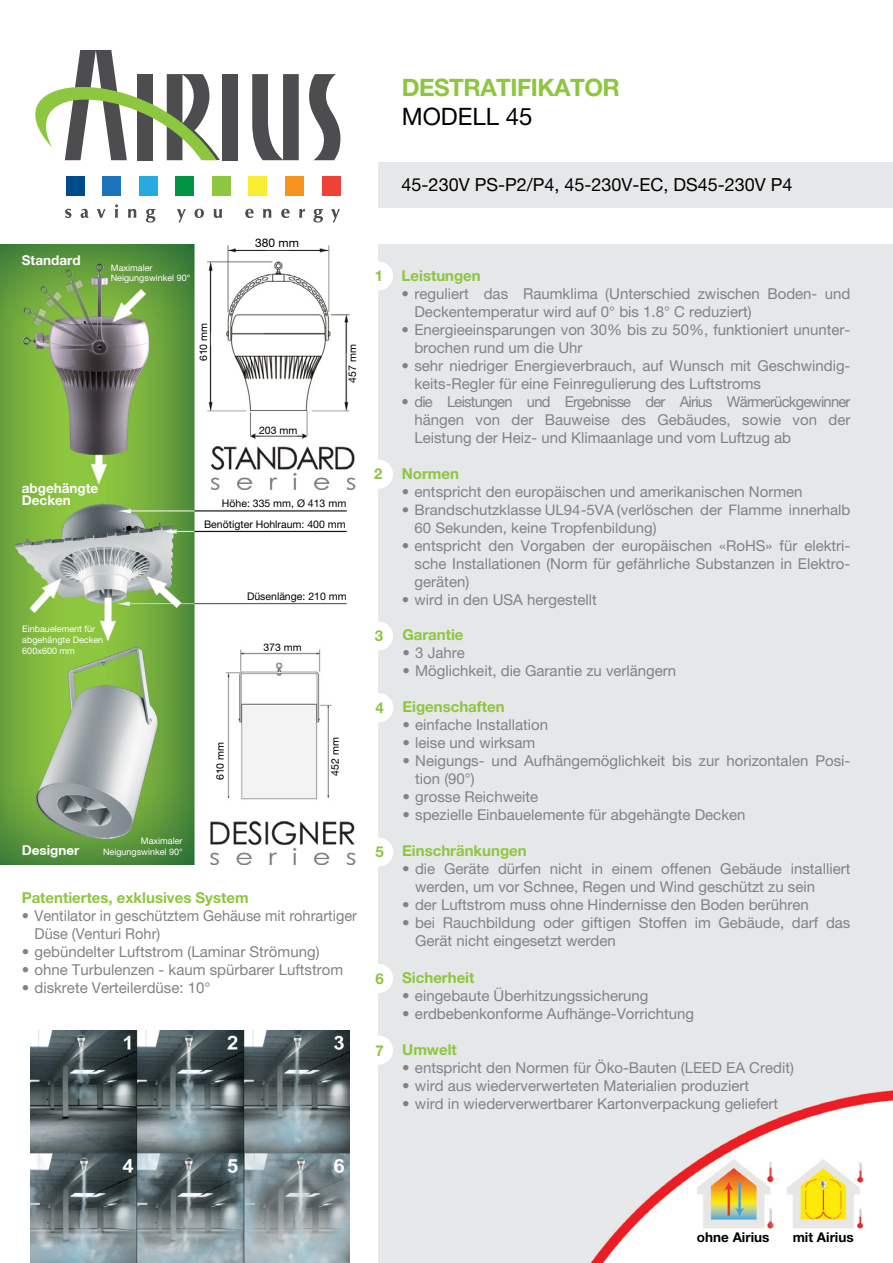
<style>
.page{position:relative;width:893px;height:1263px;background:#fff}
.page>*{position:absolute;margin:0;border:0;box-sizing:border-box;transform-origin:0 0}
.t1{font:700 24px "Helvetica Neue LT Pro";letter-spacing:-.02em;color:#8dc63f}
.t2{font:24px "Helvetica Neue LT Pro";color:#000}
.t3{font:18px "Helvetica Neue LT Pro";color:#000}
.t4{font:15px/18px "Helvetica Neue LT Pro";color:#808285}
.t5{font:700 15px "Helvetica Neue LT Pro";color:#8dc63f}
.t6{font:14.55px/18px "Helvetica Neue LT Pro";color:#808285}
.t7{font:700 13.5px/12px "Helvetica Neue LT Pro";color:#fff}
.t8{font:700 13.5px "Helvetica Neue LT Pro";color:#000}
.t9{font:700 13.5px "Helvetica Neue CE";color:#fff}
.t10{font:12px "Helvetica Neue CE";color:#000}
.t11{font:10.5px "Helvetica Neue LT Pro";color:#000}
.t12{font:10.5px "Helvetica Neue CE";color:#000}
.t13{font:9px/10.8px "Helvetica Neue LT Pro";color:#fff}
.s1{font-size:15px}
</style>
<div class="page">
<img style="left:0;top:244px;width:356px;height:621px">
<div style="left:378px;top:163px;width:515px;height:1100px;background:#e6e7e8"></div>
<div style="left:364px;top:459px;width:29px;height:30px;background:#fff;border-radius:50%"></div>
<div style="left:364px;top:261px;width:29px;height:29px;background:#fff;border-radius:50%"></div>
<div style="left:364px;top:1035px;width:29px;height:30px;background:#fff;border-radius:50%"></div>
<div style="left:364px;top:964px;width:29px;height:29px;background:#fff;border-radius:50%"></div>
<div style="left:364px;top:837px;width:29px;height:30px;background:#fff;border-radius:50%"></div>
<div style="left:364px;top:693px;width:29px;height:29px;background:#fff;border-radius:50%"></div>
<div style="left:364px;top:621px;width:29px;height:30px;background:#fff;border-radius:50%"></div>
<img style="left:590px;top:1090px;width:303px;height:173px">
<div style="left:376px;top:208px;width:517px;height:35px;background:#fff"></div>
<img style="left:31px;top:1030px;width:318px;height:233px">
<div style="left:222px;top:74px;width:16px;height:86px;background:#4d4d4f"></div>
<svg style="left:252px;top:74px;width:47px;height:86px"></svg>
<svg style="left:309px;top:74px;width:31px;height:86px"></svg>
<svg style="left:35px;top:50px;width:185px;height:110px"></svg>
<div style="left:66px;top:177px;width:18px;height:19px;background:#004b8c"></div>
<div style="left:102px;top:177px;width:19px;height:19px;background:#1c75bc"></div>
<div style="left:139px;top:177px;width:18px;height:19px;background:#27aae1"></div>
<div style="left:176px;top:177px;width:18px;height:19px;background:#009444"></div>
<div style="left:212px;top:177px;width:19px;height:19px;background:#8dc63f"></div>
<div style="left:249px;top:177px;width:18px;height:19px;background:#f9ed32"></div>
<div style="left:285px;top:177px;width:19px;height:19px;background:#f7941e"></div>
<div style="left:322px;top:177px;width:18px;height:19px;background:#ef4136"></div>
<svg style="left:65px;top:209px;width:6px;height:9px"></svg>
<svg style="left:81px;top:209px;width:8px;height:9px"></svg>
<svg style="left:97px;top:209px;width:9px;height:9px"></svg>
<svg style="left:115px;top:204px;width:3px;height:14px"></svg>
<svg style="left:128px;top:209px;width:8px;height:9px"></svg>
<svg style="left:146px;top:209px;width:10px;height:14px"></svg>
<svg style="left:177px;top:209px;width:9px;height:13px"></svg>
<svg style="left:194px;top:209px;width:10px;height:9px"></svg>
<svg style="left:214px;top:209px;width:8px;height:9px"></svg>
<svg style="left:245px;top:209px;width:9px;height:9px"></svg>
<svg style="left:263px;top:209px;width:8px;height:9px"></svg>
<svg style="left:281px;top:209px;width:9px;height:9px"></svg>
<svg style="left:299px;top:209px;width:6px;height:9px"></svg>
<svg style="left:313px;top:209px;width:10px;height:14px"></svg>
<svg style="left:331px;top:209px;width:9px;height:13px"></svg>
<h1 class="t1" style="left:402px;top:72px;width:220px">DESTRATIFIKATOR</h1>
<h1 class="t2" style="left:402px;top:101px;width:132px">MODELL 45</h1>
<p class="t3" style="left:402px;top:174px;width:392px">45-230V PS-P2/P4, 45-230V-EC, DS45-230V P4</p>
<p class="t7" style="left:22px;top:254px;width:60px">Standard</p>
<p class="t13" style="left:111px;top:262px;width:81px">Maximaler<br>Neigungswinkel 90°</p>
<p class="t12" style="left:197px;top:361px;width:39px;rotate:-90deg">610 mm</p>
<p class="t10" style="left:255px;top:235px;width:45px">380 mm</p>
<p class="t12" style="left:259px;top:424px;width:40px">203 mm</p>
<p class="t12" style="left:346px;top:383px;width:40px;rotate:-90deg">457 mm</p>
<p class="t7" style="left:22px;top:482px;width:78px">abgehängte<br>Decken</p>
<p class="t11" style="left:222px;top:497px;width:126px">Höhe: 335 mm, Ø 413 mm</p>
<p class="t11" style="left:204px;top:517px;width:143px">Benötigter Hohlraum: 400 mm</p>
<p class="t13" style="left:22px;top:624px;width:82px">Einbauelement für abgehängte Decken<br>600x600 mm</p>
<p class="t11" style="left:247px;top:589px;width:101px">Düsenlänge: 210 mm</p>
<p class="t12" style="left:263px;top:641px;width:40px">373 mm</p>
<p class="t13" style="left:141px;top:835px;width:43px">Maximaler</p>
<p class="t9" style="left:22px;top:842px;width:59px">Designer</p>
<p class="t13" style="left:103px;top:846px;width:81px">Neigungswinkel 90°</p>
<p class="t12" style="left:214px;top:780px;width:39px;rotate:-90deg">610 mm</p>
<p class="t12" style="left:329px;top:776px;width:40px;rotate:-90deg">452 mm</p>
<p class="t5" style="left:22px;top:888px;width:228px">Patentiertes, exklusives System</p>
<p class="t4" style="left:34px;top:906px;width:324px;text-indent:-13px">• Ventilator in geschütztem Gehäuse mit rohrartiger<br>Düse (Venturi Rohr)</p>
<p class="t4" style="left:22px;top:942px;width:299px">• gebündelter Luftstrom (Laminar Strömung)</p>
<p class="t4" style="left:22px;top:960px;width:323px">• ohne Turbulenzen - kaum spürbarer Luftstrom</p>
<p class="t4" style="left:22px;top:978px;width:190px">• diskrete Verteilerdüse: 10°</p>
<p class="t5" style="left:375px;top:266px;width:10px">1</p>
<p class="t5" style="left:374px;top:465px;width:10px">2</p>
<p class="t5" style="left:402px;top:266px;width:81px">Leistungen</p>
<p class="t4" style="left:414px;top:284px;width:438px;text-indent:-13px">• reguliert das Raumklima (Unterschied zwischen Boden- und<br>Deckentemperatur wird auf 0° bis 1.8° C reduziert)</p>
<p class="t4" style="left:414px;top:320px;width:438px;text-indent:-13px">• Energieeinsparungen von 30% bis zu 50%, funktioniert ununter&shy;brochen rund um die Uhr</p>
<p class="t4" style="left:414px;top:356px;width:438px;text-indent:-13px">• sehr niedriger Energieverbrauch, auf Wunsch mit Geschwindig&shy;keits-Regler für eine Feinregulierung des Luftstroms</p>
<p class="t4" style="left:414px;top:392px;width:438px;text-align:justify;text-indent:-13px">• die Leistungen und Ergebnisse der Airius Wärmerückgewinner hängen von der Bauweise des Gebäudes, sowie von der Leistung der Heiz- und Klimaanlage und vom Luftzug ab</p>
<p class="t5" style="left:402px;top:464px;width:59px">Normen</p>
<p class="t4" style="left:402px;top:482px;width:402px">• entspricht den europäischen und amerikanischen Normen</p>
<p class="t6" style="left:415px;top:501px;width:437px;text-indent:-13px">• Brandschutzklasse UL94-5VA (verlöschen der Flamme innerhalb<br>60 Sekunden, keine Tropfenbildung<span class="s1">)</span></p>
<p class="t4" style="left:415px;top:536px;width:437px;text-align:justify;text-indent:-13px">• entspricht den Vorgaben der europäischen «RoHS» für elektri&shy;sche Installationen (Norm für gefährliche Substanzen in Elektro&shy;geräten)</p>
<p class="t4" style="left:402px;top:590px;width:196px">• wird in den USA hergestellt</p>
<p class="t5" style="left:375px;top:626px;width:10px">3</p>
<p class="t5" style="left:402px;top:626px;width:63px">Garantie</p>
<p class="t4" style="left:402px;top:644px;width:64px">• 3 Jahre</p>
<p class="t4" style="left:402px;top:662px;width:275px">• Möglichkeit, die Garantie zu verlängern</p>
<p class="t5" style="left:402px;top:697px;width:104px">Eigenschaften</p>
<p class="t4" style="left:402px;top:716px;width:147px">• einfache Installation</p>
<p class="t4" style="left:402px;top:734px;width:134px">• leise und wirksam</p>
<p class="t4" style="left:415px;top:752px;width:437px;text-indent:-13px">• Neigungs- und Aufhängemöglichkeit bis zur horizontalen Posi&shy;tion (90°)</p>
<p class="t4" style="left:402px;top:788px;width:137px">• grosse Reichweite</p>
<p class="t4" style="left:402px;top:806px;width:345px">• spezielle Einbauelemente für abgehängte Decken</p>
<p class="t5" style="left:376px;top:698px;width:10px">4</p>
<p class="t5" style="left:375px;top:842px;width:10px">5</p>
<p class="t5" style="left:402px;top:841px;width:126px">Einschränkungen</p>
<p class="t4" style="left:415px;top:859px;width:437px;text-indent:-13px">• die Geräte dürfen nicht in einem offenen Gebäude installiert werden, um vor Schnee, Regen und Wind geschützt zu sein</p>
<p class="t4" style="left:402px;top:895px;width:408px">• der Luftstrom muss ohne Hindernisse den Boden berühren</p>
<p class="t4" style="left:415px;top:913px;width:437px;text-indent:-13px">• bei Rauchbildung oder giftigen Stoffen im Gebäude, darf das<br>Gerät nicht eingesetzt werden</p>
<p class="t5" style="left:375px;top:969px;width:10px">6</p>
<p class="t5" style="left:402px;top:968px;width:74px">Sicherheit</p>
<p class="t4" style="left:402px;top:986px;width:248px">• eingebaute Überhitzungssicherung</p>
<p class="t4" style="left:402px;top:1004px;width:293px">• erdbebenkonforme Aufhänge-Vorrichtung</p>
<p class="t5" style="left:375px;top:1041px;width:10px">7</p>
<p class="t5" style="left:402px;top:1040px;width:56px">Umwelt</p>
<p class="t4" style="left:402px;top:1058px;width:393px">• entspricht den Normen für Öko-Bauten (LEED EA Credit)</p>
<p class="t4" style="left:402px;top:1076px;width:348px">• wird aus wiederverwerteten Materialien produziert</p>
<p class="t4" style="left:402px;top:1094px;width:378px">• wird in wiederverwertbarer Kartonverpackung geliefert</p>
<p class="t8" style="left:697px;top:1228px;width:74px">ohne Airius</p>
<p class="t8" style="left:793px;top:1228px;width:62px">mit Airius</p>
</div>
